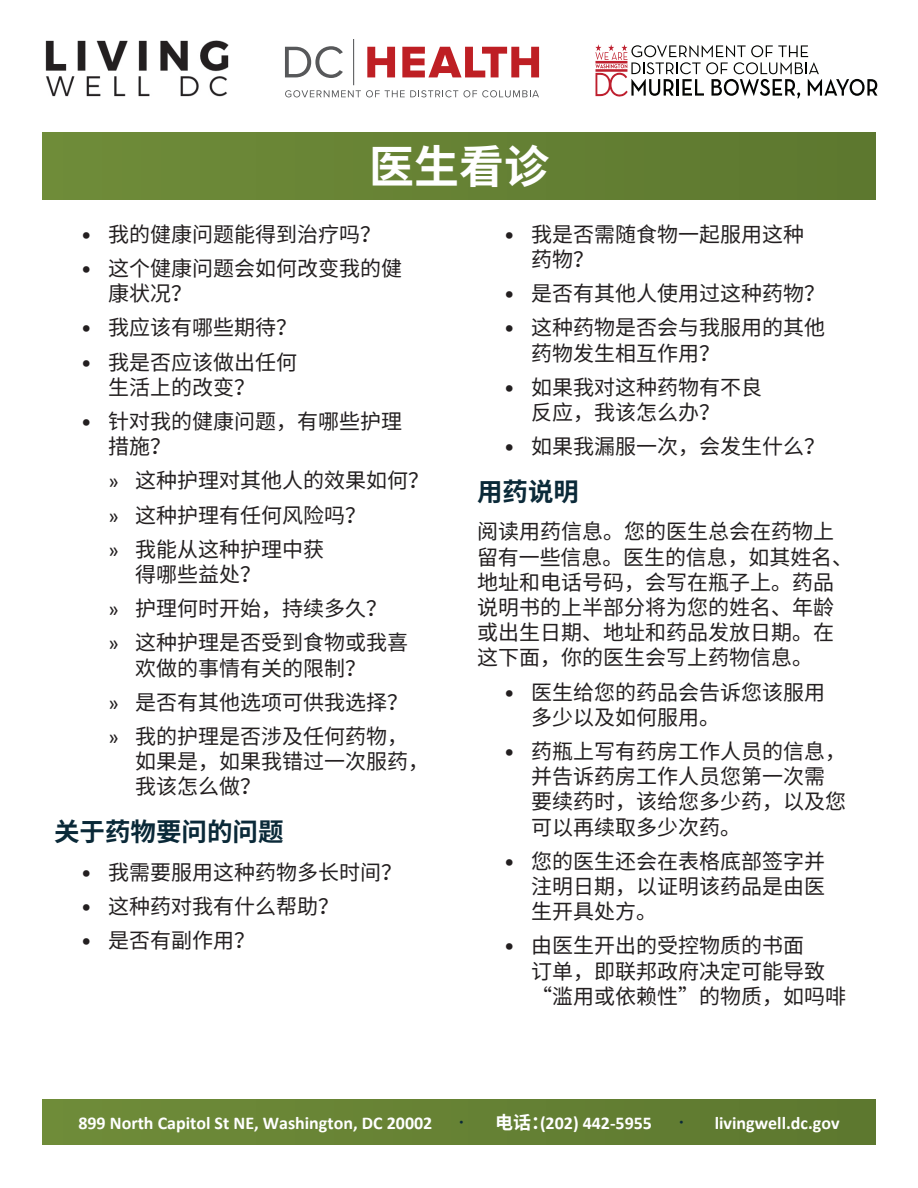
<style>
.page{position:relative;width:918px;height:1188px;background:#fff}
.page>*{position:absolute;margin:0;border:0;box-sizing:border-box;transform-origin:0 0}
.t1{font:700 45px "Noto Sans CJ Ksc";color:#fff}
.t2{font:700 25.5px "Noto Sans CJ Ksc";color:#0a2938}
.body-lsa{font:21px/25.2px "Noto Sans CJ Ksc";color:#231f20}
.t3{font:700 18px "Calibri";color:#fff}
.s1{font-family:"Calibri"}
.s2{font-family:"Noto Sans CJ Ksc";color:#0a2938}
.s3{font-family:"Noto Sans CJ Ksc"}
</style>
<div class="page">
<div style="left:43px;top:1100px;width:832px;height:44px;background:#668234"></div>
<div style="left:43px;top:133px;width:832px;height:67px;background:#668234"></div>
<img style="left:45px;top:40px;width:184px;height:57px">
<svg style="left:285px;top:46px;width:58px;height:32px"></svg>
<svg style="left:367px;top:47px;width:28px;height:30px"></svg>
<svg style="left:402px;top:47px;width:137px;height:30px"></svg>
<hr style="left:353px;top:39px;width:1px;height:46px;background:#57585a">
<svg style="left:285px;top:90px;width:254px;height:7px"></svg>
<svg style="left:595px;top:44px;width:282px;height:54px"></svg>
<p class="t1" style="left:369px;top:141px;width:181px">医生看诊</p>
<p class="body-lsa" style="left:81px;top:222px;width:301px"><span class="s1">•</span> 我的健康问题能得到治疗吗？</p>
<p class="body-lsa" style="left:108px;top:256px;width:295px;text-indent:-27px"><span class="s1">•</span> 这个健康问题会如何改变我的健康状况？</p>
<p class="body-lsa" style="left:81px;top:315px;width:217px"><span class="s1">•</span> 我应该有哪些期待？</p>
<p class="body-lsa" style="left:108px;top:350px;width:190px;text-indent:-27px"><span class="s1">•</span> 我是否应该做出任何生活上的改变？</p>
<p class="body-lsa" style="left:108px;top:409px;width:295px;text-indent:-27px"><span class="s1">•</span> 针对我的健康问题，有哪些护理措施？</p>
<p class="body-lsa" style="left:108px;top:468px;width:322px"><span class="s1">»</span> 这种护理对其他人的效果如何？</p>
<p class="body-lsa" style="left:108px;top:503px;width:259px"><span class="s1">»</span> 这种护理有任何风险吗？</p>
<p class="body-lsa" style="left:135px;top:537px;width:190px;text-indent:-27px"><span class="s1">»</span> 我能从这种护理中获得哪些益处？</p>
<p class="body-lsa" style="left:108px;top:596px;width:280px"><span class="s1">»</span> 护理何时开始，持续多久？</p>
<p class="body-lsa" style="left:135px;top:630px;width:274px;text-indent:-27px"><span class="s1">»</span> 这种护理是否受到食物或我喜欢做的事情有关的限制？</p>
<p class="body-lsa" style="left:108px;top:690px;width:301px"><span class="s1">»</span> 是否有其他选项可供我选择？</p>
<p class="body-lsa" style="left:135px;top:724px;width:295px;text-indent:-27px"><span class="s1">»</span> 我的护理是否涉及任何药物，如果是，如果我错过一次服药，我该怎么做？</p>
<h1 class="t2" style="left:54px;top:817px;width:231px">关于药物要问的问题</h1>
<p class="body-lsa" style="left:81px;top:860px;width:322px"><span class="s1">•</span> 我需要服用这种药物多长时间？</p>
<p class="body-lsa" style="left:81px;top:894px;width:259px"><span class="s1">•</span> 这种药对我有什么帮助？</p>
<p class="body-lsa" style="left:81px;top:928px;width:175px"><span class="s1">•</span> 是否有副作用？</p>
<p class="body-lsa" style="left:531px;top:222px;width:274px;text-indent:-27px"><span class="s1">•</span> 我是否需随食物一起服用这种药物？</p>
<p class="body-lsa" style="left:504px;top:281px;width:322px"><span class="s1">•</span> 是否有其他人使用过这种药物？</p>
<p class="body-lsa" style="left:531px;top:315px;width:295px;text-indent:-27px"><span class="s1">•</span> 这种药物是否会与我服用的其他药物发生相互作用？</p>
<p class="body-lsa" style="left:531px;top:375px;width:232px;text-indent:-27px"><span class="s1">•</span> 如果我对这种药物有不良反应，我该怎么办？</p>
<p class="body-lsa" style="left:504px;top:434px;width:322px"><span class="s1">•</span> 如果我漏服一次，会发生什么？</p>
<h1 class="t2" style="left:477px;top:477px;width:103px">用药说明</h1>
<p class="body-lsa" style="left:477px;top:519px;width:378px">阅读用药信息。您的医生总会在药物上留有一些信息。医生的信息，如其姓名、地址和电话号码，会写在瓶子上。药品说明书的上半部分将为您的姓名、年龄或出生日期、地址和药品发放日期。在这下面，你的医生会写上药物信息。</p>
<p class="body-lsa" style="left:531px;top:680px;width:295px;text-indent:-27px"><span class="s1">•</span> 医生给您的药品会告诉您该服用多少以及如何服用。</p>
<p class="body-lsa" style="left:531px;top:739px;width:316px;text-indent:-27px"><span class="s1">•</span> 药瓶上写有药房工作人员的信息，并告诉药房工作人员您第一次需要续药时，该给您多少药，以及您可以再续取多少次药。</p>
<p class="body-lsa" style="left:531px;top:849px;width:295px;text-align:justify;text-indent:-27px"><span class="s1">•</span> 您的医生还会在表格底部签字并注明日期，以证明该药品是由医生开具处方。</p>
<p class="body-lsa" style="left:531px;top:933px;width:316px;text-indent:-27px"><span class="s1">•</span> 由医生开出的受控物质的书面<br>订单，即联邦政府决定可能导致“滥用或依赖性”的物质，如吗啡</p>
<p class="t3" style="left:78px;top:1112px;width:394px">899 North Capitol St NE, Washington, DC 20002 <span class="s2">•</span></p>
<p class="t3" style="left:495px;top:1112px;width:197px"><span class="s3">电话：</span>(202) 442-5955 <span class="s2">•</span></p>
<p class="t3" style="left:715px;top:1112px;width:126px">livingwell.dc.gov</p>
</div>
